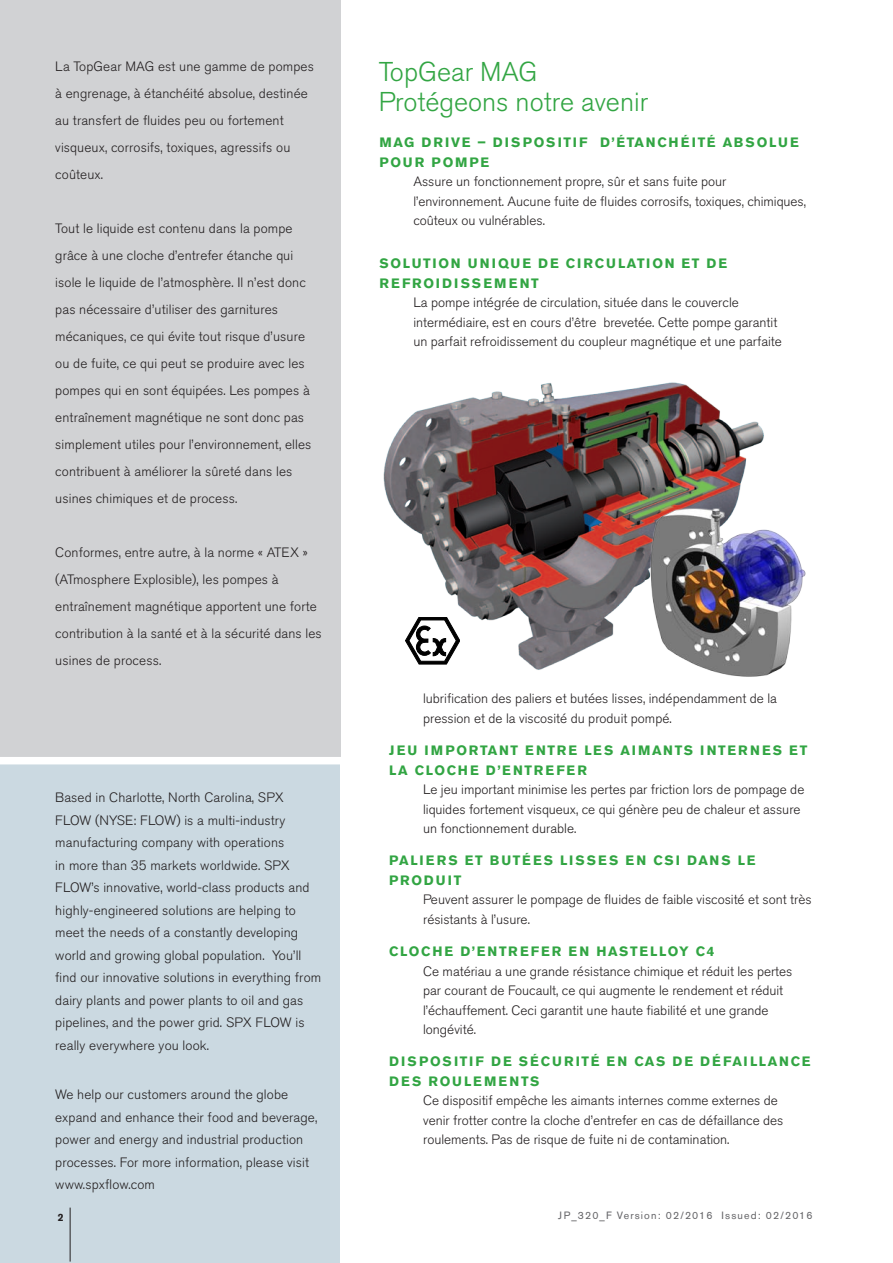
<style>
.page{position:relative;width:893px;height:1263px;background:#fff}
.page>*{position:absolute;margin:0;border:0;box-sizing:border-box;transform-origin:0 0}
.Headline__Large__gre{font:300 27px/30px "Akzidenz Grotesk Pro";color:#32a543}
.Boxed_Body_Copy{font:300 13.5px/27px "Akzidenz Grotesk Pro";letter-spacing:.01em;color:#231f20}
.Body_Copy___Indent_l{font:300 13.5px/19.5px "Akzidenz Grotesk Pro";color:#231f20}
.Headline__Large__All{font:700 13.5px/19.5px "Akzidenz Grotesk Pro";letter-spacing:.14em;color:#32a543}
.Headline__Large__All-2{font:700 13.5px/19.5px "Akzidenz Grotesk Pro";letter-spacing:.12em;color:#32a543}
.Page___version_no{font:10.5px "Akzidenz Grotesk Pro";letter-spacing:.11em;color:#636366}
.t1{font:700 10.5px "Akzidenz Grotesk Pro";color:#231f20}
</style>
<div class="page">
<div style="left:0;top:757px;width:340px;height:506px;background:#cbd9e1"></div>
<div style="left:0;top:0;width:340px;height:757px;background:#d1d2d4"></div>
<div style="left:0;top:757px;width:341px;height:7px;background:#fff"></div>
<hr style="left:70px;top:1207px;width:1px;height:54px;background:#231f20">
<img style="left:383px;top:382px;width:381px;height:288px">
<img style="left:648px;top:504px;width:158px;height:173px">
<svg style="left:405px;top:617px;width:55px;height:47px"></svg>
<p class="Boxed_Body_Copy" style="left:55px;top:52px;width:260px">La TopGear MAG est une gamme de pompes à engrenage, à étanchéité absolue, destinée au transfert de fluides peu ou fortement visqueux, corrosifs, toxiques, agressifs ou coûteux.</p>
<p class="Boxed_Body_Copy" style="left:55px;top:214px;width:258px">Tout le liquide est contenu dans la pompe grâce à une cloche d’entrefer étanche qui isole le liquide de l’atmosphère. Il n’est donc pas nécessaire d’utiliser des garnitures mécaniques, ce qui évite tout risque d’usure ou de fuite, ce qui peut se produire avec les pompes qui en sont équipées. Les pompes à entraînement magnétique ne sont donc pas simplement utiles pour l’environnement, elles contribuent à améliorer la sûreté dans les usines chimiques et de process.</p>
<p class="Boxed_Body_Copy" style="left:55px;top:538px;width:268px">Conformes, entre autre, à la norme « ATEX » (ATmosphere Explosible), les pompes à entraînement magnétique apportent une forte contribution à la santé et à la sécurité dans les usines de process.</p>
<p class="Boxed_Body_Copy" style="left:55px;top:786px;width:267px;line-height:22.5px">Based in Charlotte, North Carolina, SPX FLOW (NYSE: FLOW) is a multi-industry manufacturing company with operations<br>in more than 35 markets worldwide. SPX FLOW’s innovative, world-class products and highly-engineered solutions are helping to meet the needs of a constantly developing world and growing global population. You’ll find our innovative solutions in everything from dairy plants and power plants to oil and gas pipelines, and the power grid. SPX FLOW is really everywhere you look.</p>
<p class="Boxed_Body_Copy" style="left:55px;top:1083px;width:264px;line-height:22.5px">We help our customers around the globe expand and enhance their food and beverage, power and energy and industrial production processes. For more information, please visit www.spxflow.com</p>
<p class="Headline__Large__gre" style="left:379px;top:57px;width:271px">TopGear MAG<br>Protégeons notre avenir</p>
<p class="Headline__Large__All-2" style="left:379px;top:132px;width:421px">MAG DRIVE – DISPOSITIF D’ÉTANCHÉITÉ ABSOLUE<br>POUR POMPE</p>
<p class="Body_Copy___Indent_l" style="left:413px;top:172px;width:394px">Assure un fonctionnement propre, sûr et sans fuite pour l’environnement. Aucune fuite de fluides corrosifs, toxiques, chimiques, coûteux ou vulnérables.</p>
<p class="Headline__Large__All" style="left:379px;top:254px;width:349px">SOLUTION UNIQUE DE CIRCULATION ET DE<br>REFROIDISSEMENT</p>
<p class="Body_Copy___Indent_l" style="left:413px;top:293px;width:370px">La pompe intégrée de circulation, située dans le couvercle intermédiaire, est en cours d’être brevetée. Cette pompe garantit un parfait refroidissement du coupleur magnétique et une parfaite</p>
<p class="Body_Copy___Indent_l" style="left:423px;top:689px;width:355px">lubrification des paliers et butées lisses, indépendamment de la pression et de la viscosité du produit pompé.</p>
<p class="Headline__Large__All-2" style="left:389px;top:740px;width:420px">JEU IMPORTANT ENTRE LES AIMANTS INTERNES ET<br>LA CLOCHE D’ENTREFER</p>
<p class="Body_Copy___Indent_l" style="left:423px;top:779px;width:383px">Le jeu important minimise les pertes par friction lors de pompage de liquides fortement visqueux, ce qui génère peu de chaleur et assure un fonctionnement durable.</p>
<p class="Headline__Large__All" style="left:389px;top:851px;width:368px">PALIERS ET BUTÉES LISSES EN CSI DANS LE<br>PRODUIT</p>
<p class="Body_Copy___Indent_l" style="left:423px;top:890px;width:390px">Peuvent assurer le pompage de fluides de faible viscosité et sont très résistants à l’usure.</p>
<p class="Headline__Large__All-2" style="left:389px;top:941px;width:327px">CLOCHE D’ENTREFER EN HASTELLOY C4</p>
<p class="Body_Copy___Indent_l" style="left:423px;top:961px;width:371px">Ce matériau a une grande résistance chimique et réduit les pertes par courant de Foucault, ce qui augmente le rendement et réduit l’échauffement. Ceci garantit une haute fiabilité et une grande longévité.</p>
<p class="Headline__Large__All" style="left:389px;top:1052px;width:423px">DISPOSITIF DE SÉCURITÉ EN CAS DE DÉFAILLANCE<br>DES ROULEMENTS</p>
<p class="Body_Copy___Indent_l" style="left:423px;top:1091px;width:362px">Ce dispositif empêche les aimants internes comme externes de venir frotter contre la cloche d’entrefer en cas de défaillance des roulements. Pas de risque de fuite ni de contamination.</p>
<p class="t1" style="left:58px;top:1210px;width:7px">2</p>
<p class="Page___version_no" style="left:558px;top:1209px;width:256px">JP_320_F Version: 02/2016 Issued: 02/2016</p>
</div>
